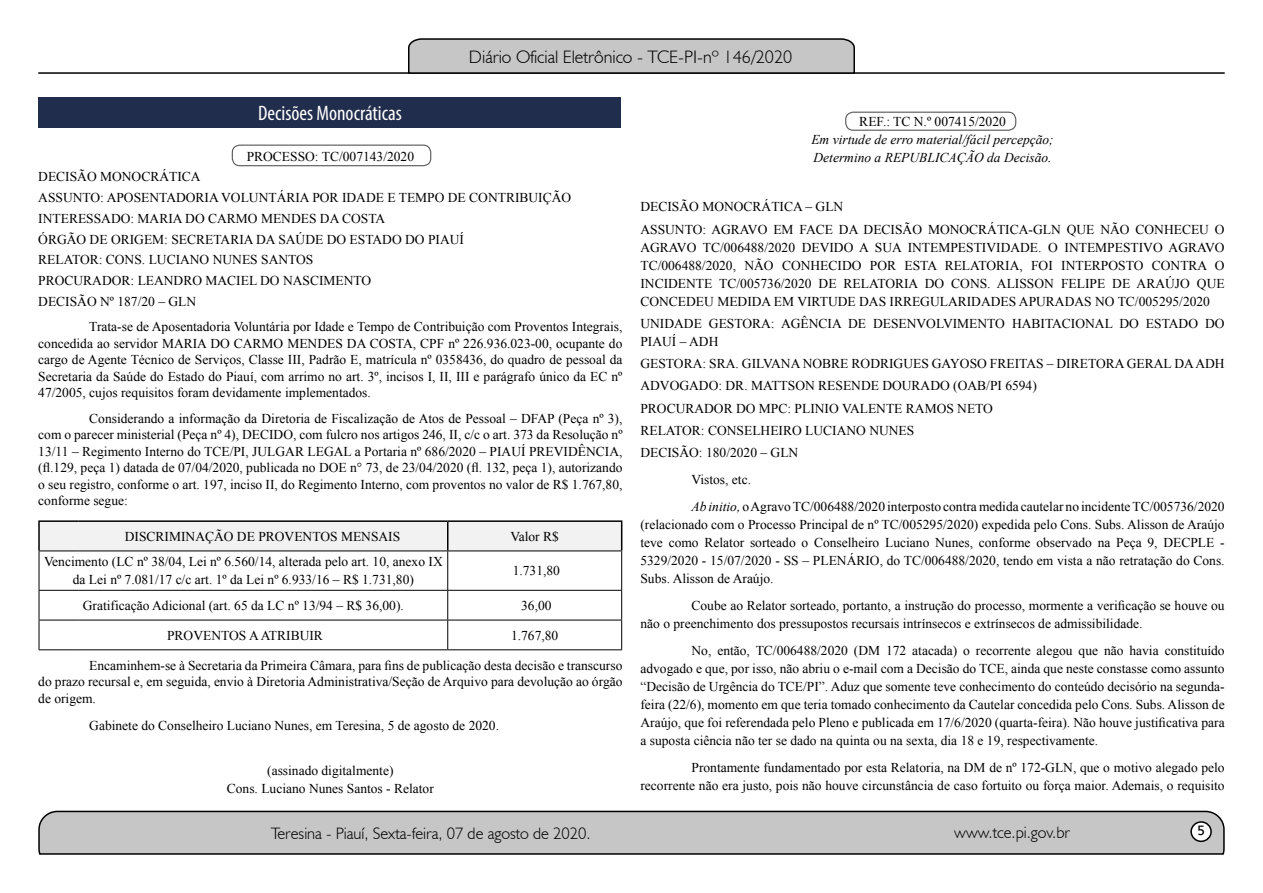
<style>
.page{position:relative;width:1263px;height:893px;background:#fff}
.page>*{position:absolute;margin:0;border:0;box-sizing:border-box;transform-origin:0 0}
.t1{font:condensed 21px "Myriad Pro";color:#fff}
.t2{font:300 18px "Humanist 521 BT";color:#000}
.t3{font:300 16.5px "Humanist 521 BT";color:#000}
.t4{font:15px "Estrangelo Edessa";color:#000}
.t5{font:13.5px/18px "Times New Roman";color:#000}
.t6{font:italic 13.5px/18px "Times New Roman";color:#000}
.s1{font-style:italic}
</style>
<div class="page">
<svg style="left:38px;top:810px;width:1187px;height:45px;background:#b9b9b9"></svg>
<div style="left:1191px;top:822px;width:20px;height:19px;background:#fff;border-radius:50%"></div>
<div style="left:1190px;top:821px;width:22px;height:21px;border:2px solid #000;border-radius:50%"></div>
<hr style="left:38px;top:72px;width:1187px;height:2px;background:#000">
<svg style="left:407px;top:38px;width:449px;height:36px;background:#b4b4b4"></svg>
<div style="left:39px;top:97px;width:582px;height:31px;background:#212d4c"></div>
<hr style="left:38px;top:522px;width:2px;height:29px;background:#000">
<hr style="left:38px;top:520px;width:40px;height:2px;background:#000">
<hr style="left:78px;top:520px;width:370px;height:2px;background:#000">
<hr style="left:448px;top:520px;width:174px;height:2px;background:#000">
<svg style="left:39px;top:521px;width:583px;height:30px"></svg>
<hr style="left:39px;top:551px;width:39px;height:1px;background:#000">
<hr style="left:78px;top:551px;width:370px;height:1px;background:#000">
<hr style="left:448px;top:551px;width:174px;height:1px;background:#000">
<hr style="left:39px;top:590px;width:39px;height:1px;background:#000">
<hr style="left:78px;top:590px;width:370px;height:1px;background:#000">
<hr style="left:448px;top:590px;width:174px;height:1px;background:#000">
<hr style="left:39px;top:620px;width:39px;height:1px;background:#000">
<hr style="left:78px;top:620px;width:370px;height:1px;background:#000">
<hr style="left:448px;top:620px;width:174px;height:1px;background:#000">
<hr style="left:39px;top:649px;width:39px;height:1px;background:#000">
<hr style="left:78px;top:649px;width:370px;height:1px;background:#000">
<hr style="left:448px;top:649px;width:174px;height:1px;background:#000">
<hr style="left:39px;top:551px;width:1px;height:39px;background:#000">
<svg style="left:39px;top:591px;width:1px;height:58px"></svg>
<hr style="left:447px;top:551px;width:1px;height:39px;background:#000">
<hr style="left:621px;top:551px;width:1px;height:39px;background:#000">
<svg style="left:447px;top:591px;width:1px;height:58px"></svg>
<svg style="left:621px;top:591px;width:1px;height:58px"></svg>
<div style="left:232px;top:145px;width:199px;height:21px;border:1px solid #575756;border-radius:8px"></div>
<div style="left:845px;top:112px;width:171px;height:19px;border:1px solid #575756;border-radius:7px"></div>
<h2 class="t2" style="left:469px;top:46px;width:325px">Diário Oficial Eletrônico - TCE-PI-nº 146/2020</h2>
<h1 class="t1" style="left:258px;top:100px;width:145px">Decisões Monocráticas</h1>
<p class="t5" style="left:247px;top:147px;width:169px">PROCESSO: TC/007143/2020</p>
<p class="t5" style="left:38px;top:166px;width:534px;line-height:20.7px">DECISÃO MONOCRÁTICA<br>ASSUNTO: APOSENTADORIA VOLUNTÁRIA POR IDADE E TEMPO DE CONTRIBUIÇÃO INTERESSADO: MARIA DO CARMO MENDES DA COSTA<br>ÓRGÃO DE ORIGEM: SECRETARIA DA SAÚDE DO ESTADO DO PIAUÍ<br>RELATOR: CONS. LUCIANO NUNES SANTOS<br>PROCURADOR: LEANDRO MACIEL DO NASCIMENTO<br>DECISÃO Nº 187/20 – GLN</p>
<p class="t5" style="left:38px;top:318px;width:586px;line-height:16.5px;text-align:justify;text-indent:51px">Trata-se de Aposentadoria Voluntária por Idade e Tempo de Contribuição com Proventos Integrais, concedida ao servidor MARIA DO CARMO MENDES DA COSTA, CPF nº 226.936.023-00, ocupante do cargo de Agente Técnico de Serviços, Classe III, Padrão E, matrícula nº 0358436, do quadro de pessoal da Secretaria da Saúde do Estado do Piauí, com arrimo no art. 3º, incisos I, II, III e parágrafo único da EC nº 47/2005, cujos requisitos foram devidamente implementados.</p>
<p class="t5" style="left:38px;top:410px;width:586px;line-height:16.5px;text-align:justify;text-indent:51px">Considerando a informação da Diretoria de Fiscalização de Atos de Pessoal – DFAP (Peça nº 3), com o parecer ministerial (Peça nº 4), DECIDO, com fulcro nos artigos 246, II, c/c o art. 373 da Resolução nº 13/11 – Regimento Interno do TCE/PI, JULGAR LEGAL a Portaria nº 686/2020 – PIAUÍ PREVIDÊNCIA, (fl.129, peça 1) datada de 07/04/2020, publicada no DOE n° 73, de 23/04/2020 (fl. 132, peça 1), autorizando o seu registro, conforme o art. 197, inciso II, do Regimento Interno, com proventos no valor de R$ 1.767,80, conforme segue:</p>
<p class="t5" style="left:125px;top:527px;width:277px">DISCRIMINAÇÃO DE PROVENTOS MENSAIS</p>
<p class="t5" style="left:510px;top:527px;width:50px">Valor R$</p>
<p class="t5" style="left:44px;top:553px;width:400px;text-align:center">Vencimento (LC nº 38/04, Lei nº 6.560/14, alterada pelo art. 10, anexo IX da Lei nº 7.081/17 c/c art. 1º da Lei nº 6.933/16 – R$ 1.731,80)</p>
<p class="t5" style="left:513px;top:562px;width:49px">1.731,80</p>
<p class="t5" style="left:83px;top:596px;width:322px">Gratificação Adicional (art. 65 da LC nº 13/94 – R$ 36,00).</p>
<p class="t5" style="left:521px;top:596px;width:32px">36,00</p>
<p class="t5" style="left:167px;top:626px;width:157px">PROVENTOS A ATRIBUIR</p>
<p class="t5" style="left:511px;top:626px;width:49px">1.767,80</p>
<p class="t5" style="left:38px;top:657px;width:586px;line-height:16.5px;text-align:justify;text-indent:51px">Encaminhem-se à Secretaria da Primeira Câmara, para fins de publicação desta decisão e transcurso do prazo recursal e, em seguida, envio à Diretoria Administrativa/Seção de Arquivo para devolução ao órgão de origem.</p>
<p class="t5" style="left:89px;top:716px;width:411px">Gabinete do Conselheiro Luciano Nunes, em Teresina, 5 de agosto de 2020.</p>
<p class="t5" style="left:227px;top:761px;width:208px;text-align:center">(assinado digitalmente)<br>Cons. Luciano Nunes Santos - Relator</p>
<p class="t5" style="left:859px;top:112px;width:148px">REF.: TC N.º 007415/2020</p>
<p class="t6" style="left:811px;top:130px;width:244px">Em virtude de erro material/fácil percepção;<br>Determino a REPUBLICAÇÃO da Decisão.</p>
<p class="t5" style="left:640px;top:196px;width:586px;line-height:22.2px">DECISÃO MONOCRÁTICA – GLN<br>ASSUNTO: AGRAVO EM FACE DA DECISÃO MONOCRÁTICA-GLN QUE NÃO CONHECEU O</p>
<p class="t5" style="left:640px;top:238px;width:586px;text-align:justify">AGRAVO TC/006488/2020 DEVIDO A SUA INTEMPESTIVIDADE. O INTEMPESTIVO AGRAVO TC/006488/2020, NÃO CONHECIDO POR ESTA RELATORIA, FOI INTERPOSTO CONTRA O INCIDENTE TC/005736/2020 DE RELATORIA DO CONS. ALISSON FELIPE DE ARAÚJO QUE CONCEDEU MEDIDA EM VIRTUDE DAS IRREGULARIDADES APURADAS NO TC/005295/2020</p>
<p class="t5" style="left:640px;top:314px;width:586px">UNIDADE GESTORA: AGÊNCIA DE DESENVOLVIMENTO HABITACIONAL DO ESTADO DO<br>PIAUÍ – ADH</p>
<p class="t5" style="left:640px;top:352px;width:586px;line-height:22.2px">GESTORA: SRA. GILVANA NOBRE RODRIGUES GAYOSO FREITAS – DIRETORA GERAL DA ADH ADVOGADO: DR. MATTSON RESENDE DOURADO (OAB/PI 6594)<br>PROCURADOR DO MPC: PLINIO VALENTE RAMOS NETO<br>RELATOR: CONSELHEIRO LUCIANO NUNES<br>DECISÃO: 180/2020 – GLN</p>
<p class="t5" style="left:691px;top:466px;width:535px;line-height:27px">Vistos, etc.<br><span class="s1">Ab initio,</span> o Agravo TC/006488/2020 interposto contra medida cautelar no incidente TC/005736/2020</p>
<p class="t5" style="left:640px;top:515px;width:586px;text-align:justify">(relacionado com o Processo Principal de nº TC/005295/2020) expedida pelo Cons. Subs. Alisson de Araújo teve como Relator sorteado o Conselheiro Luciano Nunes, conforme observado na Peça 9, DECPLE - 5329/2020 - 15/07/2020 - SS – PLENÁRIO, do TC/006488/2020, tendo em vista a não retratação do Cons.<br>Subs. Alisson de Araújo.</p>
<p class="t5" style="left:640px;top:596px;width:586px;text-indent:51px">Coube ao Relator sorteado, portanto, a instrução do processo, mormente a verificação se houve ou não o preenchimento dos pressupostos recursais intrínsecos e extrínsecos de admissibilidade.</p>
<p class="t5" style="left:640px;top:641px;width:586px;text-align:justify;text-indent:51px">No, então, TC/006488/2020 (DM 172 atacada) o recorrente alegou que não havia constituído advogado e que, por isso, não abriu o e-mail com a Decisão do TCE, ainda que neste constasse como assunto “Decisão de Urgência do TCE/PI”. Aduz que somente teve conhecimento do conteúdo decisório na segunda&shy;feira (22/6), momento em que teria tomado conhecimento da Cautelar concedida pelo Cons. Subs. Alisson de Araújo, que foi referendada pelo Pleno e publicada em 17/6/2020 (quarta-feira). Não houve justificativa para a suposta ciência não ter se dado na quinta ou na sexta, dia 18 e 19, respectivamente.</p>
<p class="t5" style="left:640px;top:758px;width:586px;text-align:right">Prontamente fundamentado por esta Relatoria, na DM de nº 172-GLN, que o motivo alegado pelo recorrente não era justo, pois não houve circunstância de caso fortuito ou força maior. Ademais, o requisito</p>
<p class="t3" style="left:271px;top:823px;width:322px">Teresina - Piauí, Sexta-feira, 07 de agosto de 2020.</p>
<p class="t3" style="left:954px;top:822px;width:117px">www.tce.pi.gov.br</p>
<p class="t4" style="left:1197px;top:823px;width:9px">5</p>
</div>
